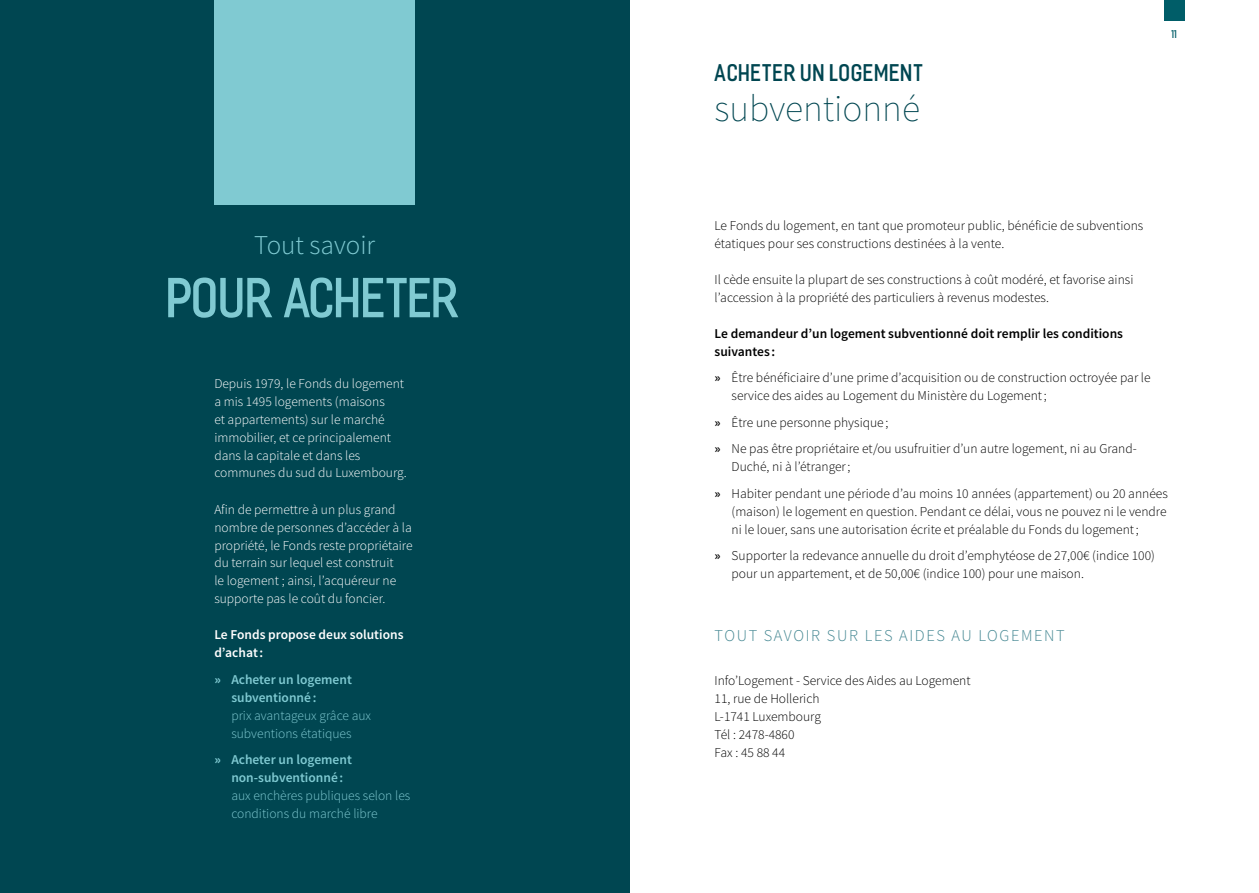
<style>
.page{position:relative;width:1259px;height:893px;background:#fff}
.page>*{position:absolute;margin:0;border:0;box-sizing:border-box;transform-origin:0 0}
.t1{font:500 semi-condensed 52.5px "Fester";letter-spacing:-.01em;color:#80cad2}
.t2{font:200 37.5px "Source Sans Pro";color:#004651}
.t3{font:300 27.15px "Source Sans Pro";color:#80cad2}
.t4{font:500 semi-condensed 22.5px "Fester";letter-spacing:.025em;color:#004651}
.t5{font:300 16.5px "Source Sans Pro";letter-spacing:.1em;color:#448792}
.t6{font:300 13.5px/18px "Source Sans Pro";color:#000}
.t7{font:300 13.5px/18px "Source Sans Pro";color:#fff}
.t8{font:300 13.5px/18px "Source Sans Pro";color:#80cad2}
.t9{font:600 13.5px/18px "Source Sans Pro";color:#000}
.t10{font:600 13.5px/18px "Source Sans Pro";color:#80cad2}
.t11{font:600 13.5px/18px "Source Sans Pro";color:#fff}
.t12{font:500 semi-condensed 10.5px "Fester";color:#005d68}
.s1{font-weight:700}
.s2{font-weight:600}
</style>
<div class="page">
<div style="left:1164px;top:0;width:20px;height:20px;background:#005d68"></div>
<div style="left:0;top:0;width:629px;height:893px;background:#004651"></div>
<div style="left:214px;top:0;width:201px;height:205px;background:#80cad2"></div>
<h3 class="t3" style="left:254px;top:229px;width:122px">Tout savoir</h3>
<h1 class="t1" style="left:168px;top:271px;width:295px">POUR ACHETER</h1>
<p class="t7" style="left:214px;top:374px;width:194px">Depuis 1979, le Fonds du logement a mis 1495 logements (maisons<br>et appartements) sur le marché immobilier, et ce principalement dans la capitale et dans les communes du sud du Luxembourg.</p>
<p class="t7" style="left:214px;top:500px;width:200px">Afin de permettre à un plus grand nombre de personnes d’accéder à la propriété, le Fonds reste propriétaire du terrain sur lequel est construit<br>le logement ; ainsi, l’acquéreur ne supporte pas le coût du foncier.</p>
<p class="t11" style="left:214px;top:626px;width:191px">Le Fonds propose deux solutions d’achat:</p>
<p class="t10" style="left:231px;top:671px;width:122px;text-indent:-17px"><span class="s1">»</span> Acheter un logement subventionné:</p>
<p class="t8" style="left:231px;top:707px;width:141px">prix avantageux grâce aux subventions étatiques</p>
<p class="t10" style="left:231px;top:751px;width:122px;text-indent:-17px"><span class="s1">»</span> Acheter un logement non-subventionné:</p>
<p class="t8" style="left:231px;top:787px;width:180px">aux enchères publiques selon les conditions du marché libre</p>
<h3 class="t4" style="left:714px;top:61px;width:211px">ACHETER UN LOGEMENT</h3>
<h2 class="t2" style="left:714px;top:86px;width:207px">subventionné</h2>
<p class="t12" style="left:1171px;top:29px;width:8px">11</p>
<p class="t6" style="left:714px;top:216px;width:430px">Le Fonds du logement, en tant que promoteur public, bénéficie de subventions étatiques pour ses constructions destinées à la vente.</p>
<p class="t6" style="left:714px;top:270px;width:420px">Il cède ensuite la plupart de ses constructions à coût modéré, et favorise ainsi l’accession à la propriété des particuliers à revenus modestes.</p>
<p class="t9" style="left:714px;top:324px;width:410px">Le demandeur d’un logement subventionné doit remplir les conditions suivantes :</p>
<p class="t6" style="left:731px;top:369px;width:420px;text-indent:-17px"><span class="s2">»</span> Être bénéficiaire d’une prime d’acquisition ou de construction octroyée par le service des aides au Logement du Ministère du Logement;</p>
<p class="t6" style="left:714px;top:409px;width:424px;line-height:26.5px"><span class="s2">»</span> Être une personne physique ;<br><span class="s2">»</span> Ne pas être propriétaire et/ou usufruitier d’un autre logement, ni au Grand-</p>
<p class="t6" style="left:714px;top:453px;width:455px;line-height:26.5px;text-indent:17px">Duché, ni à l’étranger;<br><span class="s2">»</span> Habiter pendant une période d’au moins 10 années (appartement) ou 20 années</p>
<p class="t6" style="left:731px;top:502px;width:436px">(maison) le logement en question. Pendant ce délai, vous ne pouvez ni le vendre ni le louer, sans une autorisation écrite et préalable du Fonds du logement;</p>
<p class="t6" style="left:731px;top:547px;width:425px;text-indent:-17px"><span class="s2">»</span> Supporter la redevance annuelle du droit d’emphytéose de 27,00€ (indice 100) pour un appartement, et de 50,00€ (indice 100) pour une maison.</p>
<p class="t5" style="left:714px;top:625px;width:352px">TOUT SAVOIR SUR LES AIDES AU LOGEMENT</p>
<p class="t6" style="left:714px;top:672px;width:258px">Info’Logement - Service des Aides au Logement<br>11, rue de Hollerich<br>L-1741 Luxembourg<br>Tél : 2478-4860<br>Fax : 45 88 44</p>
</div>
